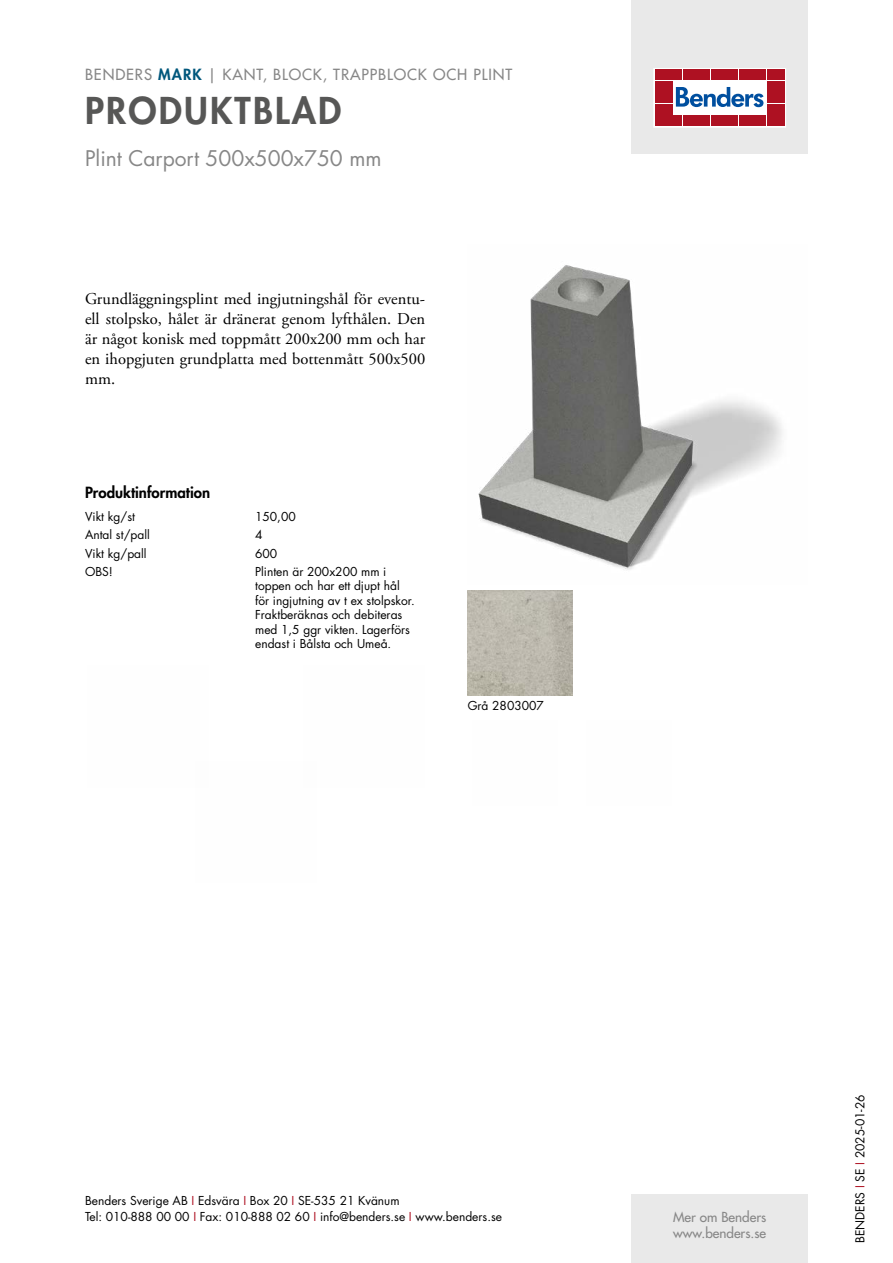
<style>
.page{position:relative;width:893px;height:1263px;background:#fff}
.page>*{position:absolute;margin:0;border:0;box-sizing:border-box;transform-origin:0 0}
.t1{font:800 36px "Futura Std";letter-spacing:.06em;color:#575756}
.t2{font:21px "Futura Std";color:#878787}
.t3{font:16.5px/19.8px "Adobe Garamond Pro";color:#000;text-align:justify}
.t4{font:500 15px "Futura Std";letter-spacing:.06em;color:#878787}
.t5{font:800 15px "Futura Std";color:#000}
.t6{font:500 13.5px/16.2px "Futura Std";color:#878787}
.t7{font:12px/14.4px "Futura Std";color:#000}
.s1{font-weight:800;color:#00577c}
.s2{color:#ae1122}
</style>
<div class="page">
<div style="left:631px;top:0;width:177px;height:153px;background:#e9e9e9"></div>
<div style="left:631px;top:1195px;width:177px;height:68px;background:#e9e9e9"></div>
<svg style="left:656px;top:70px;width:128px;height:55px;background:#ebc5ca"></svg>
<div style="left:654px;top:68px;width:132px;height:59px;border:1px solid #fff"></div>
<div style="left:655px;top:70px;width:8px;height:10px;background:#ae1122"></div>
<div style="left:664px;top:70px;width:8px;height:10px;background:#ae1122"></div>
<div style="left:655px;top:81px;width:8px;height:10px;background:#ae1122"></div>
<div style="left:664px;top:81px;width:8px;height:10px;background:#ae1122"></div>
<div style="left:655px;top:93px;width:8px;height:10px;background:#ae1122"></div>
<div style="left:664px;top:93px;width:8px;height:10px;background:#ae1122"></div>
<div style="left:655px;top:104px;width:8px;height:11px;background:#ae1122"></div>
<div style="left:664px;top:104px;width:8px;height:11px;background:#ae1122"></div>
<div style="left:655px;top:116px;width:8px;height:10px;background:#ae1122"></div>
<div style="left:664px;top:116px;width:8px;height:10px;background:#ae1122"></div>
<div style="left:674px;top:70px;width:8px;height:10px;background:#ae1122"></div>
<div style="left:683px;top:70px;width:8px;height:10px;background:#ae1122"></div>
<div style="left:692px;top:70px;width:8px;height:10px;background:#ae1122"></div>
<div style="left:702px;top:70px;width:8px;height:10px;background:#ae1122"></div>
<div style="left:711px;top:70px;width:8px;height:10px;background:#ae1122"></div>
<div style="left:720px;top:70px;width:8px;height:10px;background:#ae1122"></div>
<div style="left:730px;top:70px;width:8px;height:10px;background:#ae1122"></div>
<div style="left:739px;top:70px;width:8px;height:10px;background:#ae1122"></div>
<div style="left:748px;top:70px;width:8px;height:10px;background:#ae1122"></div>
<div style="left:758px;top:70px;width:8px;height:10px;background:#ae1122"></div>
<div style="left:674px;top:116px;width:8px;height:10px;background:#ae1122"></div>
<div style="left:683px;top:116px;width:8px;height:10px;background:#ae1122"></div>
<div style="left:692px;top:116px;width:8px;height:10px;background:#ae1122"></div>
<div style="left:702px;top:116px;width:8px;height:10px;background:#ae1122"></div>
<div style="left:711px;top:116px;width:8px;height:10px;background:#ae1122"></div>
<div style="left:720px;top:116px;width:8px;height:10px;background:#ae1122"></div>
<div style="left:730px;top:116px;width:8px;height:10px;background:#ae1122"></div>
<div style="left:739px;top:116px;width:8px;height:10px;background:#ae1122"></div>
<div style="left:748px;top:116px;width:8px;height:10px;background:#ae1122"></div>
<div style="left:758px;top:116px;width:8px;height:10px;background:#ae1122"></div>
<div style="left:767px;top:70px;width:8px;height:10px;background:#ae1122"></div>
<div style="left:776px;top:70px;width:8px;height:10px;background:#ae1122"></div>
<div style="left:767px;top:81px;width:8px;height:10px;background:#ae1122"></div>
<div style="left:776px;top:81px;width:8px;height:10px;background:#ae1122"></div>
<div style="left:767px;top:93px;width:8px;height:10px;background:#ae1122"></div>
<div style="left:776px;top:93px;width:8px;height:10px;background:#ae1122"></div>
<div style="left:767px;top:104px;width:8px;height:11px;background:#ae1122"></div>
<div style="left:776px;top:104px;width:8px;height:11px;background:#ae1122"></div>
<div style="left:767px;top:116px;width:8px;height:10px;background:#ae1122"></div>
<div style="left:776px;top:116px;width:8px;height:10px;background:#ae1122"></div>
<svg style="left:676px;top:87px;width:87px;height:20px;background:#89add2"></svg>
<img style="left:478px;top:265px;width:304px;height:305px">
<img style="left:468px;top:590px;width:105px;height:105px">
<p class="t4" style="left:85px;top:65px;width:429px">BENDERS <span class="s1">MARK</span> | KANT, BLOCK, TRAPPBLOCK OCH PLINT</p>
<h1 class="t1" style="left:85px;top:87px;width:258px">PRODUKTBLAD</h1>
<h2 class="t2" style="left:85px;top:144px;width:298px">Plint Carport 500x500x750 mm</h2>
<h3 class="t3" style="left:85px;top:290px;width:342px">Grundläggningsplint med ingjutningshål för eventu&shy;ell stolpsko, hålet är dränerat genom lyfthålen. Den är något konisk med toppmått 200x200 mm och har en ihopgjuten grundplatta med bottenmått 500x500 mm.</h3>
<p class="t5" style="left:85px;top:483px;width:127px">Produktinformation</p>
<p class="t7" style="left:85px;top:509px;width:51px">Vikt kg/st</p>
<p class="t7" style="left:255px;top:509px;width:42px">150,00</p>
<p class="t7" style="left:85px;top:528px;width:66px">Antal st/pall</p>
<p class="t7" style="left:255px;top:528px;width:9px">4</p>
<p class="t7" style="left:85px;top:546px;width:63px">Vikt kg/pall</p>
<p class="t7" style="left:255px;top:546px;width:24px">600</p>
<p class="t7" style="left:85px;top:565px;width:29px">OBS!</p>
<p class="t7" style="left:255px;top:565px;width:161px">Plinten är 200x200 mm i toppen och har ett djupt hål för ingjutning av t ex stolpskor.<br>Fraktberäknas och debiteras med 1,5 ggr vikten. Lagerförs endast i Bålsta och Umeå.</p>
<p class="t7" style="left:468px;top:698px;width:78px">Grå 2803007</p>
<p class="t7" style="left:85px;top:1192px;width:418px;line-height:16.5px">Benders Sverige AB <span class="s2">I</span> Edsvära <span class="s2">I</span> Box 20 <span class="s2">I</span> SE-535 21 Kvänum<br>Tel: 010-888 00 00 <span class="s2">I</span> Fax: 010-888 02 60 <span class="s2">I</span> info@benders.se <span class="s2">I</span> www.benders.se</p>
<p class="t6" style="left:673px;top:1209px;width:95px">Mer om Benders www.benders.se</p>
<p class="t7" style="left:853px;top:1243px;width:150px;rotate:-90deg">BENDERS <span class="s2">I</span> SE <span class="s2">I</span> 2025-01-26</p>
</div>
